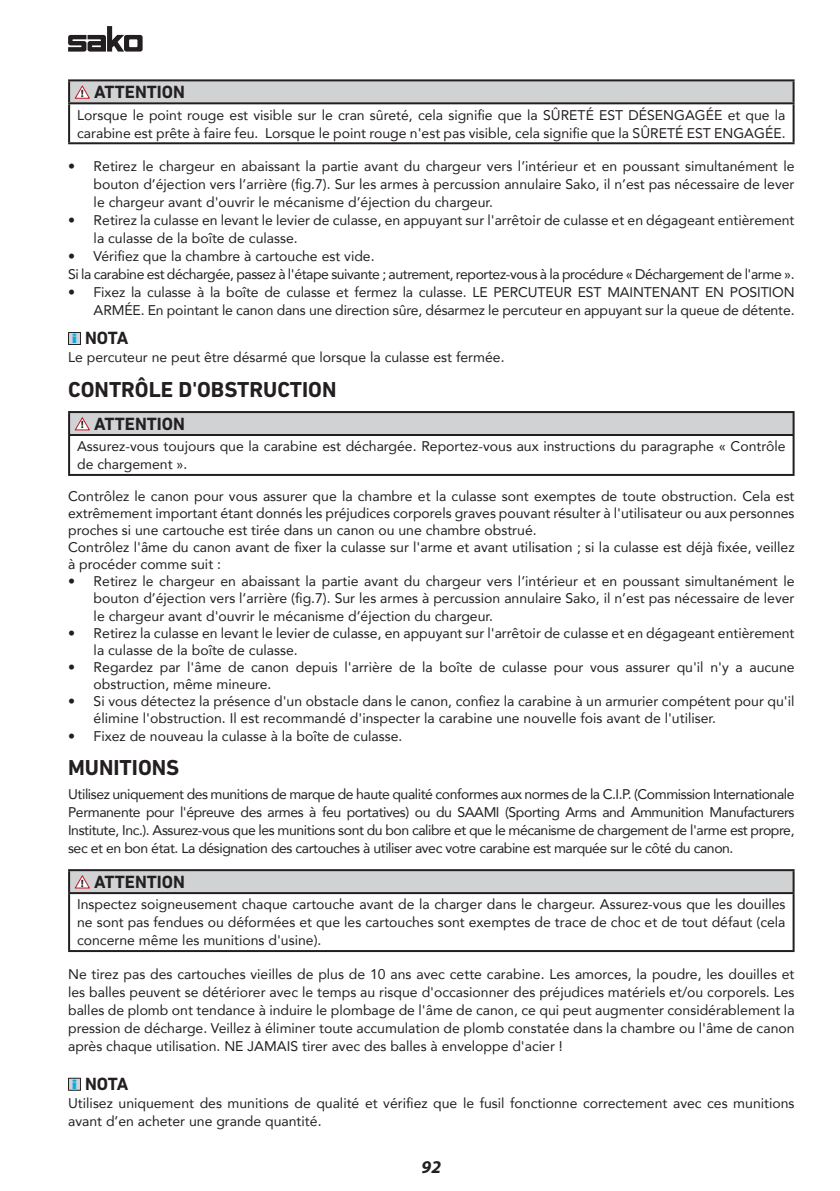
<style>
.page{position:relative;width:840px;height:1191px;background:#fff}
.page>*{position:absolute;margin:0;border:0;box-sizing:border-box;transform-origin:0 0}
.Title_1{font:700 22px "DIN Next LT Pro";color:#231f20}
.Title_Caution_Warnin{font:700 18px "DIN Next LT Pro";color:#231f20}
.Notice_Title{font:700 18px "DIN Next LT Pro";letter-spacing:-.02em;color:#231f20}
.t1{font:italic 700 18px "Myriad Pro";color:#231f20}
.Warning_Text{font:14px/18px "Avenir LT Com";color:#231f20}
.Notice_text{font:14px/18px "Avenir LT Com";color:#231f20}
.Warning_Text-2{font:14px "Avenir LT Com";letter-spacing:-.03em;color:#231f20}
.t2{font:700 13.8px "Berlin Sans FB Demi";color:#00aeef;scale:1.43 1}
.t3{font:700 10.6px "Myriad Pro";color:#231f20;scale:1.1 1}
</style>
<div class="page">
<svg style="left:68px;top:26px;width:74px;height:26px"></svg>
<div style="left:69px;top:80px;width:724px;height:23px;background:#d1d2d4"></div>
<hr style="left:68px;top:79px;width:726px;height:2px;background:#231f20">
<hr style="left:68px;top:81px;width:2px;height:21px;background:#231f20">
<hr style="left:792px;top:81px;width:2px;height:21px;background:#231f20">
<hr style="left:68px;top:102px;width:726px;height:2px;background:#231f20">
<hr style="left:68px;top:104px;width:2px;height:38px;background:#231f20">
<hr style="left:792px;top:104px;width:2px;height:38px;background:#231f20">
<hr style="left:68px;top:142px;width:726px;height:2px;background:#231f20">
<svg style="left:75px;top:86px;width:15px;height:13px"></svg>
<div style="left:68px;top:332px;width:12px;height:12px;background:#d1d2d4"></div>
<div style="left:68px;top:332px;width:13px;height:13px;border:1px solid #231f20"></div>
<div style="left:69px;top:412px;width:724px;height:23px;background:#d1d2d4"></div>
<hr style="left:68px;top:411px;width:726px;height:2px;background:#231f20">
<hr style="left:68px;top:413px;width:2px;height:21px;background:#231f20">
<hr style="left:792px;top:413px;width:2px;height:21px;background:#231f20">
<hr style="left:68px;top:434px;width:726px;height:2px;background:#231f20">
<hr style="left:68px;top:436px;width:2px;height:38px;background:#231f20">
<hr style="left:792px;top:436px;width:2px;height:38px;background:#231f20">
<hr style="left:68px;top:474px;width:726px;height:2px;background:#231f20">
<svg style="left:75px;top:418px;width:15px;height:12px"></svg>
<div style="left:69px;top:870px;width:724px;height:23px;background:#d1d2d4"></div>
<hr style="left:68px;top:869px;width:726px;height:2px;background:#231f20">
<hr style="left:68px;top:871px;width:2px;height:21px;background:#231f20">
<hr style="left:792px;top:871px;width:2px;height:21px;background:#231f20">
<hr style="left:68px;top:892px;width:726px;height:2px;background:#231f20">
<hr style="left:68px;top:894px;width:2px;height:56px;background:#231f20">
<hr style="left:792px;top:894px;width:2px;height:56px;background:#231f20">
<hr style="left:68px;top:950px;width:726px;height:2px;background:#231f20">
<svg style="left:75px;top:876px;width:15px;height:12px"></svg>
<div style="left:68px;top:1078px;width:12px;height:12px;background:#d1d2d4"></div>
<div style="left:68px;top:1077px;width:13px;height:13px;border:1px solid #231f20"></div>
<p class="t3" style="left:81px;top:86px;width:4px">!</p>
<p class="Title_Caution_Warnin" style="left:94px;top:81px;width:92px">ATTENTION</p>
<p class="Warning_Text" style="left:77px;top:106px;width:709px">Lorsque le point rouge est visible sur le cran sûreté, cela signifie que la SÛRETÉ EST DÉSENGAGÉE et que la carabine est prête à faire feu. Lorsque le point rouge n'est pas visible, cela signifie que la SÛRETÉ EST ENGAGÉE.</p>
<p class="Warning_Text" style="left:94px;top:157px;width:702px;text-align:justify;text-indent:-26px">• Retirez le chargeur en abaissant la partie avant du chargeur vers l’intérieur et en poussant simultanément le bouton d’éjection vers l’arrière (fig.7). Sur les armes à percussion annulaire Sako, il n’est pas nécessaire de lever le chargeur avant d'ouvrir le mécanisme d’éjection du chargeur.</p>
<p class="Warning_Text" style="left:94px;top:211px;width:702px;text-indent:-26px">• Retirez la culasse en levant le levier de culasse, en appuyant sur l'arrêtoir de culasse et en dégageant entièrement la culasse de la boîte de culasse.</p>
<p class="Warning_Text" style="left:68px;top:247px;width:308px">• Vérifiez que la chambre à cartouche est vide.</p>
<p class="Warning_Text-2" style="left:68px;top:265px;width:727px">Si la carabine est déchargée, passez à l'étape suivante ; autrement, reportez-vous à la procédure « Déchargement de l'arme ».</p>
<p class="Warning_Text" style="left:68px;top:283px;width:727px;text-align:right">• Fixez la culasse à la boîte de culasse et fermez la culasse. LE PERCUTEUR EST MAINTENANT EN POSITION<br>ARMÉE. En pointant le canon dans une direction sûre, désarmez le percuteur en appuyant sur la queue de détente.</p>
<p class="t2" style="left:72px;top:330px;width:5px">i</p>
<p class="Notice_Title" style="left:85px;top:328px;width:45px">NOTA</p>
<p class="Notice_text" style="left:68px;top:348px;width:438px">Le percuteur ne peut être désarmé que lorsque la culasse est fermée.</p>
<p class="Title_1" style="left:68px;top:377px;width:270px">CONTRÔLE D'OBSTRUCTION</p>
<p class="t3" style="left:81px;top:418px;width:4px">!</p>
<p class="Title_Caution_Warnin" style="left:94px;top:413px;width:92px">ATTENTION</p>
<p class="Warning_Text" style="left:77px;top:437px;width:709px">Assurez-vous toujours que la carabine est déchargée. Reportez-vous aux instructions du paragraphe « Contrôle de chargement ».</p>
<p class="Warning_Text" style="left:68px;top:488px;width:727px;line-height:17px;text-align:justify">Contrôlez le canon pour vous assurer que la chambre et la culasse sont exemptes de toute obstruction. Cela est extrêmement important étant donnés les préjudices corporels graves pouvant résulter à l'utilisateur ou aux personnes proches si une cartouche est tirée dans un canon ou une chambre obstrué.</p>
<p class="Warning_Text" style="left:68px;top:539px;width:727px;line-height:17px">Contrôlez l'âme du canon avant de fixer la culasse sur l'arme et avant utilisation ; si la culasse est déjà fixée, veillez à procéder comme suit :</p>
<p class="Warning_Text" style="left:94px;top:573px;width:702px;line-height:17px;text-align:justify;text-indent:-26px">• Retirez le chargeur en abaissant la partie avant du chargeur vers l’intérieur et en poussant simultanément le bouton d’éjection vers l’arrière (fig.7). Sur les armes à percussion annulaire Sako, il n’est pas nécessaire de lever le chargeur avant d'ouvrir le mécanisme d’éjection du chargeur.</p>
<p class="Warning_Text" style="left:94px;top:624px;width:702px;line-height:17px;text-indent:-26px">• Retirez la culasse en levant le levier de culasse, en appuyant sur l'arrêtoir de culasse et en dégageant entièrement la culasse de la boîte de culasse.</p>
<p class="Warning_Text" style="left:94px;top:658px;width:702px;line-height:17px;text-indent:-26px">• Regardez par l'âme de canon depuis l'arrière de la boîte de culasse pour vous assurer qu'il n'y a aucune obstruction, même mineure.</p>
<p class="Warning_Text" style="left:94px;top:692px;width:702px;line-height:17px;text-indent:-26px">• Si vous détectez la présence d'un obstacle dans le canon, confiez la carabine à un armurier compétent pour qu'il élimine l'obstruction. Il est recommandé d'inspecter la carabine une nouvelle fois avant de l'utiliser.</p>
<p class="Warning_Text" style="left:68px;top:726px;width:335px">• Fixez de nouveau la culasse à la boîte de culasse.</p>
<p class="Title_1" style="left:68px;top:754px;width:113px">MUNITIONS</p>
<p class="Warning_Text" style="left:68px;top:784px;width:727px;text-align:justify">Utilisez uniquement des munitions de marque de haute qualité conformes aux normes de la C.I.P. (Commission Internationale Permanente pour l'épreuve des armes à feu portatives) ou du SAAMI (Sporting Arms and Ammunition Manufacturers Institute, Inc.). Assurez-vous que les munitions sont du bon calibre et que le mécanisme de chargement de l'arme est propre, sec et en bon état. La désignation des cartouches à utiliser avec votre carabine est marquée sur le côté du canon.</p>
<p class="t3" style="left:81px;top:876px;width:4px">!</p>
<p class="Title_Caution_Warnin" style="left:94px;top:871px;width:92px">ATTENTION</p>
<p class="Warning_Text" style="left:77px;top:895px;width:709px;text-align:justify">Inspectez soigneusement chaque cartouche avant de la charger dans le chargeur. Assurez-vous que les douilles ne sont pas fendues ou déformées et que les cartouches sont exemptes de trace de choc et de tout défaut (cela concerne même les munitions d'usine).</p>
<p class="Warning_Text" style="left:68px;top:964px;width:727px;text-align:justify">Ne tirez pas des cartouches vieilles de plus de 10 ans avec cette carabine. Les amorces, la poudre, les douilles et les balles peuvent se détériorer avec le temps au risque d'occasionner des préjudices matériels et/ou corporels. Les balles de plomb ont tendance à induire le plombage de l'âme de canon, ce qui peut augmenter considérablement la pression de décharge. Veillez à éliminer toute accumulation de plomb constatée dans la chambre ou l'âme de canon après chaque utilisation. NE JAMAIS tirer avec des balles à enveloppe d'acier !</p>
<p class="t2" style="left:72px;top:1076px;width:5px">i</p>
<p class="Notice_Title" style="left:85px;top:1073px;width:45px">NOTA</p>
<p class="Notice_text" style="left:68px;top:1094px;width:727px">Utilisez uniquement des munitions de qualité et vérifiez que le fusil fonctionne correctement avec ces munitions avant d’en acheter une grande quantité.</p>
<p class="t1" style="left:421px;top:1155px;width:21px">92</p>
</div>
